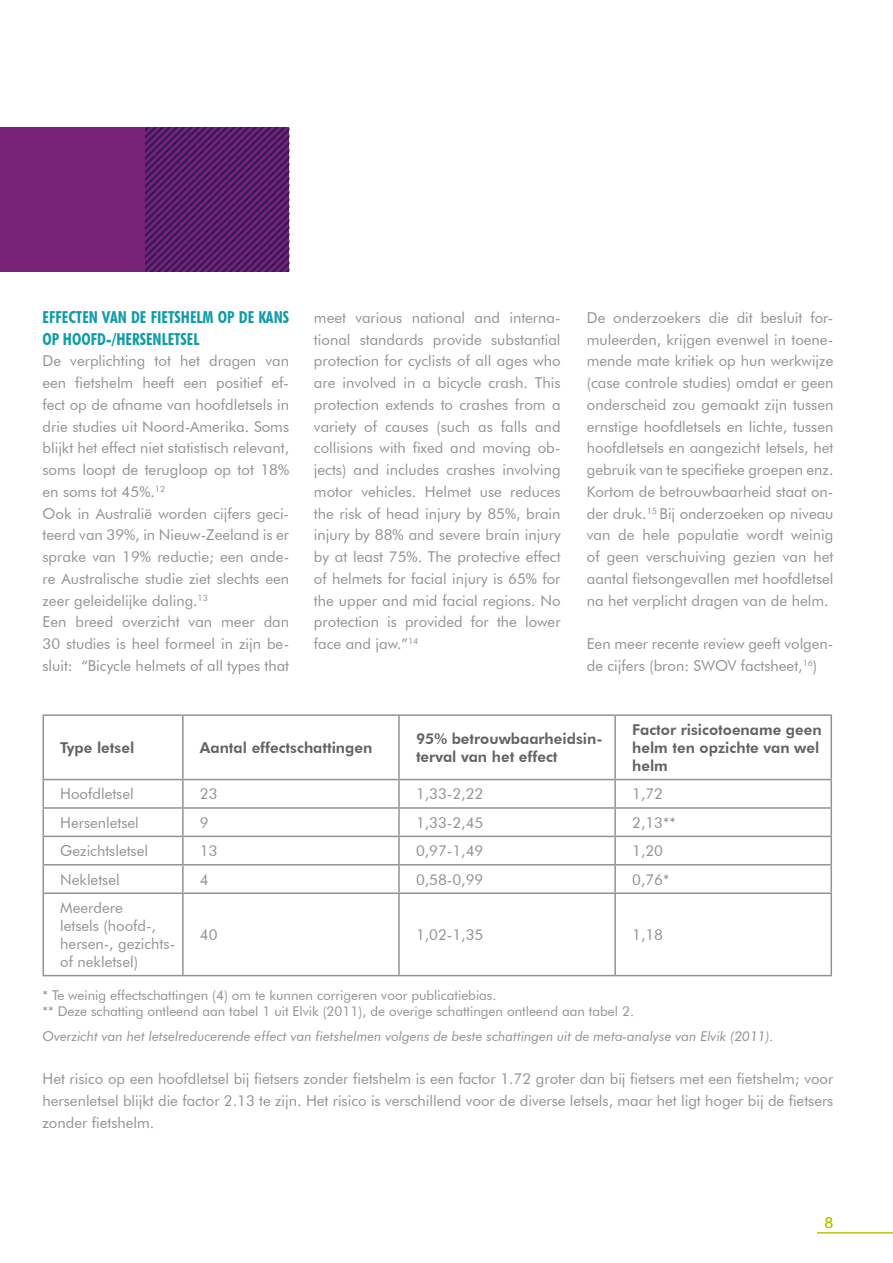
<style>
.page{position:relative;width:893px;height:1263px;background:#fff}
.page>*{position:absolute;margin:0;border:0;box-sizing:border-box;transform-origin:0 0}
.t1{font:700 condensed 16.5px/21.8px "Futura BT";color:#0f9ca8}
.t2{font:15px/21.8px "Futura BT";color:#919197}
.t3{font:800 15px/18px "Futura BT";color:#656362}
.t4{font:15px "Futura BT";color:#b8c400}
.t5{font:13.5px/16.2px "Futura BT";color:#919197}
.t6{font:italic 13.5px "Futura BT";color:#919197}
</style>
<div class="page">
<div style="left:0;top:127px;width:289px;height:144px;background:#762376"></div>
<svg style="left:145px;top:127px;width:144px;height:144px"></svg>
<hr style="left:43px;top:714px;width:140px;height:2px;background:#919197">
<hr style="left:43px;top:716px;width:1px;height:63px;background:#919197">
<hr style="left:183px;top:714px;width:216px;height:2px;background:#919197">
<hr style="left:182px;top:716px;width:2px;height:63px;background:#919197">
<hr style="left:399px;top:714px;width:216px;height:2px;background:#919197">
<hr style="left:398px;top:716px;width:2px;height:63px;background:#919197">
<hr style="left:615px;top:714px;width:217px;height:2px;background:#919197">
<hr style="left:614px;top:716px;width:2px;height:63px;background:#919197">
<hr style="left:830px;top:716px;width:2px;height:63px;background:#919197">
<hr style="left:43px;top:779px;width:140px;height:1px;background:#919197">
<hr style="left:183px;top:779px;width:216px;height:1px;background:#919197">
<hr style="left:182px;top:780px;width:2px;height:27px;background:#919197">
<hr style="left:399px;top:779px;width:216px;height:1px;background:#919197">
<hr style="left:398px;top:780px;width:2px;height:27px;background:#919197">
<hr style="left:615px;top:779px;width:217px;height:1px;background:#919197">
<hr style="left:614px;top:780px;width:2px;height:27px;background:#919197">
<hr style="left:830px;top:780px;width:2px;height:27px;background:#919197">
<hr style="left:43px;top:807px;width:140px;height:2px;background:#919197">
<hr style="left:183px;top:807px;width:216px;height:2px;background:#919197">
<hr style="left:182px;top:809px;width:2px;height:27px;background:#919197">
<hr style="left:399px;top:807px;width:216px;height:2px;background:#919197">
<hr style="left:398px;top:809px;width:2px;height:27px;background:#919197">
<hr style="left:615px;top:807px;width:217px;height:2px;background:#919197">
<hr style="left:614px;top:809px;width:2px;height:27px;background:#919197">
<hr style="left:830px;top:809px;width:2px;height:27px;background:#919197">
<hr style="left:43px;top:836px;width:140px;height:1px;background:#919197">
<hr style="left:183px;top:836px;width:216px;height:1px;background:#919197">
<hr style="left:182px;top:837px;width:2px;height:27px;background:#919197">
<hr style="left:399px;top:836px;width:216px;height:1px;background:#919197">
<hr style="left:398px;top:837px;width:2px;height:27px;background:#919197">
<hr style="left:615px;top:836px;width:217px;height:1px;background:#919197">
<hr style="left:614px;top:837px;width:2px;height:27px;background:#919197">
<hr style="left:830px;top:837px;width:2px;height:27px;background:#919197">
<hr style="left:43px;top:864px;width:140px;height:1px;background:#919197">
<svg style="left:43px;top:780px;width:1px;height:112px"></svg>
<hr style="left:183px;top:864px;width:216px;height:1px;background:#919197">
<hr style="left:182px;top:865px;width:2px;height:27px;background:#919197">
<hr style="left:399px;top:864px;width:216px;height:1px;background:#919197">
<hr style="left:398px;top:865px;width:2px;height:27px;background:#919197">
<hr style="left:615px;top:864px;width:217px;height:1px;background:#919197">
<hr style="left:614px;top:865px;width:2px;height:27px;background:#919197">
<hr style="left:830px;top:865px;width:2px;height:27px;background:#919197">
<hr style="left:43px;top:892px;width:140px;height:2px;background:#919197">
<hr style="left:43px;top:894px;width:1px;height:81px;background:#919197">
<hr style="left:183px;top:892px;width:216px;height:2px;background:#919197">
<hr style="left:182px;top:894px;width:2px;height:81px;background:#919197">
<hr style="left:399px;top:892px;width:216px;height:2px;background:#919197">
<hr style="left:398px;top:894px;width:2px;height:81px;background:#919197">
<hr style="left:615px;top:892px;width:217px;height:2px;background:#919197">
<hr style="left:614px;top:894px;width:2px;height:81px;background:#919197">
<hr style="left:830px;top:894px;width:2px;height:81px;background:#919197">
<hr style="left:43px;top:975px;width:140px;height:1px;background:#919197">
<hr style="left:183px;top:975px;width:216px;height:1px;background:#919197">
<hr style="left:399px;top:975px;width:216px;height:1px;background:#919197">
<hr style="left:615px;top:975px;width:217px;height:1px;background:#919197">
<hr style="left:817px;top:1232px;width:76px;height:1px;background:#b8c400">
<p class="t1" style="left:43px;top:306px;width:248px">EFFECTEN VAN DE FIETSHELM OP DE KANS<br>OP HOOFD-/HERSENLETSEL</p>
<p class="t2" style="left:43px;top:350px;width:248px">De verplichting tot het dragen van een fietshelm heeft een positief ef&shy;fect op de afname van hoofdletsels in drie studies uit Noord-Amerika. Soms blijkt het effect niet statistisch relevant, soms loopt de terugloop op tot 18% en soms tot 45%.<sup>12<br></sup>Ook in Australië worden cijfers geci&shy;teerd van 39%, in Nieuw-Zeeland is er sprake van 19% reductie; een ande&shy;re Australische studie ziet slechts een zeer geleidelijke daling.<sup>13<br></sup>Een breed overzicht van meer dan 30 studies is heel formeel in zijn be&shy;sluit: “Bicycle helmets of all types that</p>
<p class="t2" style="left:314px;top:306px;width:248px;text-align:justify">meet various national and interna&shy;tional standards provide substantial protection for cyclists of all ages who are involved in a bicycle crash. This protection extends to crashes from a variety of causes (such as falls and collisions with fixed and moving ob&shy;jects) and includes crashes involving motor vehicles. Helmet use reduces the risk of head injury by 85%, brain injury by 88% and severe brain injury by at least 75%. The protective effect of helmets for facial injury is 65% for the upper and mid facial regions. No protection is provided for the lower face and jaw.”<sup>14</sup></p>
<p class="t2" style="left:587px;top:306px;width:248px;text-align:justify">De onderzoekers die dit besluit for&shy;muleerden, krijgen evenwel in toene&shy;mende mate kritiek op hun werkwijze (case controle studies) omdat er geen onderscheid zou gemaakt zijn tussen ernstige hoofdletsels en lichte, tussen hoofdletsels en aangezicht letsels, het gebruik van te specifieke groepen enz.<br>Kortom de betrouwbaarheid staat on&shy;der druk.<sup>15</sup> Bij onderzoeken op niveau van de hele populatie wordt weinig of geen verschuiving gezien van het aantal fietsongevallen met hoofdletsel na het verplicht dragen van de helm.</p>
<p class="t2" style="left:587px;top:633px;width:248px">Een meer recente review geeft volgen&shy;de cijfers (bron: SWOV factsheet,<sup>16</sup>)</p>
<p class="t3" style="left:60px;top:739px;width:75px">Type letsel</p>
<p class="t3" style="left:200px;top:739px;width:174px">Aantal effectschattingen</p>
<p class="t3" style="left:416px;top:730px;width:188px">95% betrouwbaarheidsin&shy;terval van het effect</p>
<p class="t3" style="left:632px;top:721px;width:191px">Factor risicotoename geen helm ten opzichte van wel helm</p>
<p class="t2" style="left:60px;top:783px;width:75px">Hoofdletsel</p>
<p class="t2" style="left:200px;top:783px;width:19px">23</p>
<p class="t2" style="left:416px;top:783px;width:69px">1,33-2,22</p>
<p class="t2" style="left:632px;top:783px;width:32px">1,72</p>
<p class="t2" style="left:60px;top:811px;width:80px">Hersenletsel</p>
<p class="t2" style="left:200px;top:811px;width:10px">9</p>
<p class="t2" style="left:416px;top:811px;width:69px">1,33-2,45</p>
<p class="t2" style="left:632px;top:811px;width:45px">2,13**</p>
<p class="t2" style="left:60px;top:840px;width:89px">Gezichtsletsel</p>
<p class="t2" style="left:200px;top:840px;width:19px">13</p>
<p class="t2" style="left:416px;top:840px;width:69px">0,97-1,49</p>
<p class="t2" style="left:632px;top:840px;width:32px">1,20</p>
<p class="t2" style="left:60px;top:868px;width:61px">Nekletsel</p>
<p class="t2" style="left:200px;top:868px;width:10px">4</p>
<p class="t2" style="left:416px;top:868px;width:69px">0,58-0,99</p>
<p class="t2" style="left:632px;top:868px;width:39px">0,76*</p>
<p class="t2" style="left:60px;top:899px;width:117px;line-height:18px">Meerdere<br>letsels (hoofd-, hersen-, gezichts&shy;of nekletsel)</p>
<p class="t2" style="left:200px;top:924px;width:19px">40</p>
<p class="t2" style="left:416px;top:924px;width:69px">1,02-1,35</p>
<p class="t2" style="left:632px;top:924px;width:32px">1,18</p>
<p class="t5" style="left:43px;top:987px;width:593px">* Te weinig effectschattingen (4) om te kunnen corrigeren voor publicatiebias.<br>** Deze schatting ontleend aan tabel 1 uit Elvik (2011), de overige schattingen ontleend aan tabel 2.</p>
<p class="t6" style="left:43px;top:1028px;width:733px">Overzicht van het letselreducerende effect van fietshelmen volgens de beste schattingen uit de meta-analyse van Elvik (2011).</p>
<p class="t2" style="left:43px;top:1068px;width:792px;text-align:justify">Het risico op een hoofdletsel bij fietsers zonder fietshelm is een factor 1.72 groter dan bij fietsers met een fietshelm; voor hersenletsel blijkt die factor 2.13 te zijn. Het risico is verschillend voor de diverse letsels, maar het ligt hoger bij de fietsers zonder fietshelm.</p>
<p class="t4" style="left:825px;top:1214px;width:10px">8</p>
</div>
